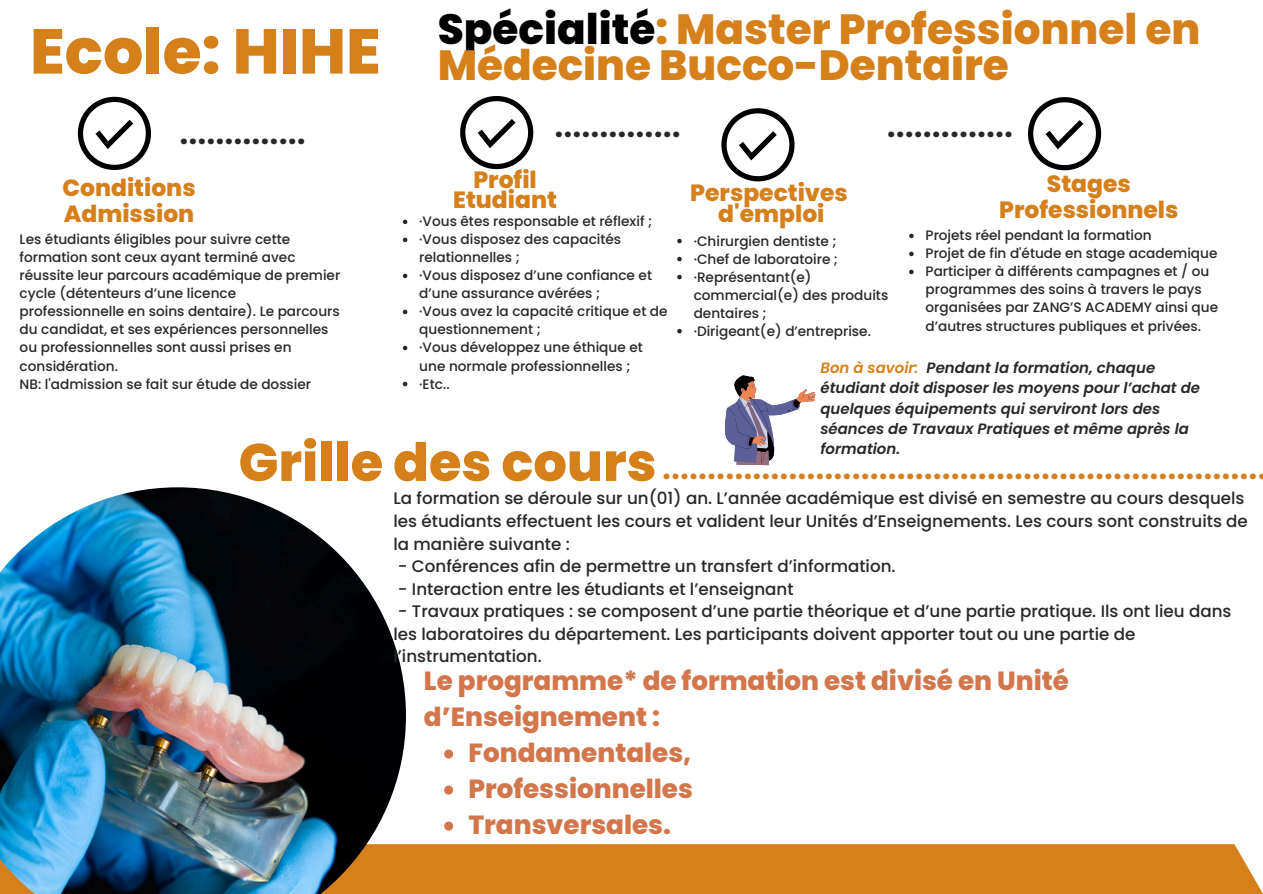
<style>
.page{position:relative;width:1263px;height:894px;background:#fff}
.page>*{position:absolute;margin:0;border:0;box-sizing:border-box;transform-origin:0 0}
.t1{font:800 63.15px "Poppins";color:#d6801c}
.t2{font:800 52.65px "Poppins";color:#d6801c}
.t3{font:800 42.15px/36px "Poppins";color:#d6801c}
.t4{font:600 34.65px "Poppins";color:#d6801c}
.t5{font:600 34.65px "Poppins";color:#292828}
.t6{font:800 26.25px/36px "Poppins";color:#d4764b}
.t7{font:800 23.4px/25.8px "Poppins";color:#d6801c;text-align:center}
.t8{font:500 16.65px/22.5px "Poppins";color:#292828}
.t9{font:italic 600 15px/20.2px "Poppins";color:#292828}
.t10{font:500 13.65px/18px "Poppins";color:#292828}
.s1{color:#000}
.s2{color:#d6801c}
</style>
<div class="page">
<svg style="left:78px;top:97px;width:73px;height:73px"></svg>
<svg style="left:460px;top:96px;width:73px;height:73px"></svg>
<svg style="left:721px;top:108px;width:73px;height:73px"></svg>
<svg style="left:1028px;top:97px;width:73px;height:73px"></svg>
<div style="left:0;top:843px;width:1263px;height:50px;background:#d6801c"></div>
<img style="left:0;top:487px;width:406px;height:406px">
<svg style="left:724px;top:375px;width:92px;height:90px"></svg>
<svg style="left:403px;top:219px;width:4px;height:5px"></svg>
<svg style="left:403px;top:237px;width:4px;height:5px"></svg>
<svg style="left:403px;top:273px;width:4px;height:5px"></svg>
<svg style="left:403px;top:309px;width:4px;height:5px"></svg>
<svg style="left:403px;top:345px;width:4px;height:5px"></svg>
<svg style="left:403px;top:381px;width:4px;height:5px"></svg>
<svg style="left:677px;top:239px;width:5px;height:4px"></svg>
<svg style="left:677px;top:257px;width:5px;height:4px"></svg>
<svg style="left:677px;top:275px;width:5px;height:4px"></svg>
<svg style="left:677px;top:329px;width:5px;height:4px"></svg>
<svg style="left:909px;top:233px;width:5px;height:5px"></svg>
<svg style="left:909px;top:251px;width:5px;height:5px"></svg>
<svg style="left:909px;top:269px;width:5px;height:5px"></svg>
<svg style="left:444px;top:749px;width:9px;height:9px"></svg>
<svg style="left:444px;top:785px;width:9px;height:9px"></svg>
<svg style="left:444px;top:821px;width:9px;height:9px"></svg>
<h2 class="t1" style="left:30px;top:7px;width:352px">Ecole: HIHE</h2>
<p class="t5" style="left:179px;top:108px;width:128px">..............</p>
<h3 class="t3" style="left:438px;top:12px;width:764px"><span class="s1">Spécialité</span>: Master Professionnel en<br>Médecine Bucco-Dentaire</h3>
<p class="t5" style="left:554px;top:100px;width:128px">..............</p>
<p class="t5" style="left:887px;top:100px;width:128px">..............</p>
<h6 class="t7" style="left:453px;top:169px;width:105px;line-height:20.2px">Profil<br>Etudiant</h6>
<p class="t7" style="left:999px;top:171px;width:181px">Stages<br>Professionnels</p>
<p class="t7" style="left:62px;top:175px;width:135px;text-align:left">Conditions<br>Admission</p>
<p class="t7" style="left:690px;top:182px;width:159px;line-height:21.3px">Perspectives d'emploi</p>
<p class="t10" style="left:419px;top:212px;width:234px">·Vous êtes responsable et réflexif ;</p>
<p class="t10" style="left:419px;top:230px;width:203px">·Vous disposez des capacités relationnelles ;</p>
<p class="t10" style="left:419px;top:266px;width:234px">·Vous disposez d’une confiance et d’une assurance avérées ;</p>
<p class="t10" style="left:419px;top:302px;width:250px">·Vous avez la capacité critique et de questionnement ;</p>
<h6 class="t10" style="left:419px;top:338px;width:225px">·Vous développez une éthique et une normale professionnelles ;</h6>
<h6 class="t10" style="left:419px;top:374px;width:32px">·Etc..</h6>
<p class="t10" style="left:925px;top:226px;width:228px">Projets réel pendant la formation</p>
<p class="t10" style="left:925px;top:244px;width:293px">Projet de fin d'étude en stage academique</p>
<p class="t10" style="left:925px;top:262px;width:294px">Participer à différents campagnes et / ou programmes des soins à travers le pays organisées par ZANG’S ACADEMY ainsi que d’autres structures publiques et privées.</p>
<p class="t10" style="left:20px;top:230px;width:322px">Les étudiants éligibles pour suivre cette formation sont ceux ayant terminé avec réussite leur parcours académique de premier cycle (détenteurs d’une licence professionnelle en soins dentaire). Le parcours du candidat, et ses expériences personnelles ou professionnelles sont aussi prises en considération.</p>
<p class="t10" style="left:20px;top:374px;width:293px">NB: l'admission se fait sur étude de dossier</p>
<h6 class="t10" style="left:694px;top:232px;width:144px">·Chirurgien dentiste ;</h6>
<p class="t10" style="left:694px;top:250px;width:146px">·Chef de laboratoire ;</p>
<p class="t10" style="left:694px;top:268px;width:196px">·Représentant(e) commercial(e) des produits dentaires ;</p>
<p class="t10" style="left:694px;top:322px;width:179px">·Dirigeant(e) d’entreprise.</p>
<p class="t9" style="left:820px;top:358px;width:381px"><span class="s2">Bon à savoir:</span> Pendant la formation, chaque étudiant doit disposer les moyens pour l’achat de quelques équipements qui serviront lors des séances de Travaux Pratiques et même après la formation.</p>
<p class="t2" style="left:239px;top:425px;width:419px">Grille des cours</p>
<p class="t8" style="left:393px;top:487px;width:856px">La formation se déroule sur un(01) an. L’année académique est divisé en semestre au cours desquels les étudiants effectuent les cours et valident leur Unités d’Enseignements. Les cours sont construits de la manière suivante :</p>
<p class="t8" style="left:398px;top:554px;width:499px">- Conférences afin de permettre un transfert d’information.</p>
<p class="t8" style="left:398px;top:577px;width:397px">- Interaction entre les étudiants et l’enseignant</p>
<p class="t8" style="left:393px;top:599px;width:839px">- Travaux pratiques : se composent d’une partie théorique et d’une partie pratique. Ils ont lieu dans les laboratoires du département. Les participants doivent apporter tout ou une partie de l’instrumentation.</p>
<p class="t6" style="left:424px;top:662px;width:646px">Le programme* de formation est divisé en Unité d’Enseignement :</p>
<p class="t6" style="left:468px;top:734px;width:224px">Fondamentales,</p>
<p class="t6" style="left:468px;top:770px;width:226px">Professionnelles</p>
<p class="t6" style="left:468px;top:806px;width:204px">Transversales.</p>
<h3 class="t4" style="left:662px;top:442px;width:606px">...................................................................</h3>
</div>
